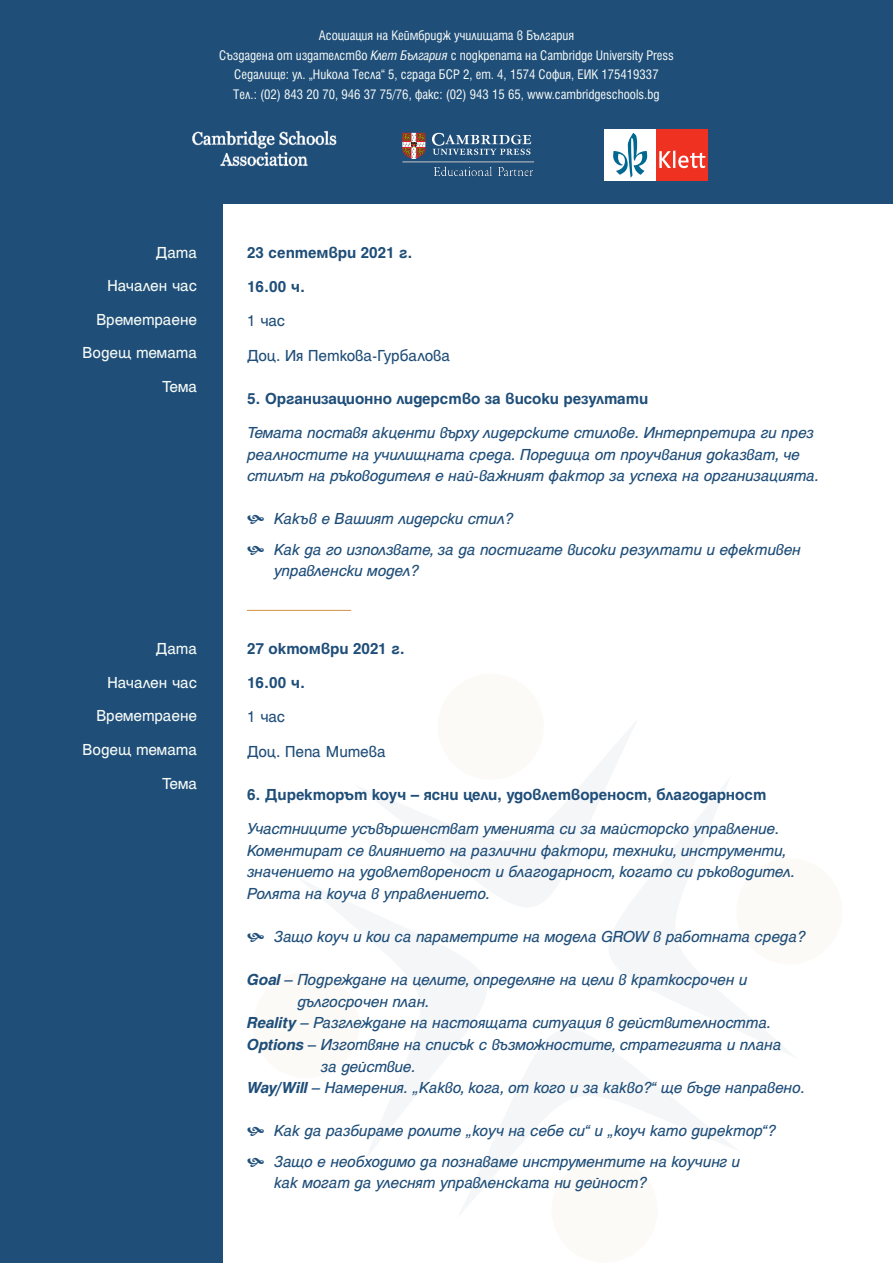
<style>
.page{position:relative;width:893px;height:1263px;background:#fff}
.page>*{position:absolute;margin:0;border:0;box-sizing:border-box;transform-origin:0 0}
.t1{font:italic 17.25px/21.6px "Helen Bg";letter-spacing:-.01em;color:#1f4e79}
.t2{font:700 17.25px "Helen Bg";color:#1f4e79}
.t3{font:17.25px "Helen Bg";letter-spacing:-.015em;color:#f6fbf6}
.t4{font:17.25px "Helen Bg";letter-spacing:-.01em;color:#1f4e79}
.t5{font:condensed 15px/19.5px "Helen Bg";color:#f7fbf7;text-align:center}
.s1{font-style:italic}
.s2{font-weight:700}
</style>
<div class="page">
<div style="left:0;top:1px;width:223px;height:1262px;background:#1f4e79"></div>
<div style="left:0;top:0;width:893px;height:203px;background:#1f4e79"></div>
<div style="left:604px;top:129px;width:52px;height:52px;background:#fff"></div>
<div style="left:656px;top:129px;width:52px;height:52px;background:#ef3122"></div>
<svg style="left:659px;top:150px;width:46px;height:18px"></svg>
<svg style="left:613px;top:133px;width:34px;height:45px"></svg>
<img style="left:192px;top:130px;width:145px;height:37px">
<svg style="left:302px;top:722px;width:491px;height:493px"></svg>
<svg style="left:432px;top:133px;width:99px;height:22px"></svg>
<svg style="left:402px;top:133px;width:23px;height:26px"></svg>
<img style="left:402px;top:161px;width:133px;height:16px">
<hr style="left:247px;top:610px;width:104px;height:1px;background:#d4964e">
<p class="t5" style="left:219px;top:26px;width:456px">Асоциация на Кеймбридж училищата в България<br>Създадена от издателство <span class="s1">Клет България</span> с подкрепата на Cambridge University Press Седалище: ул. „Никола Тесла“ 5, сграда БСР 2, ет. 4, 1574 София, ЕИК 175419337<br>Тел.: (02) 843 20 70, 946 37 75/76, факс: (02) 943 15 65, www.cambridgeschools.bg</p>
<p class="t3" style="left:156px;top:244px;width:43px">Дата</p>
<p class="t3" style="left:108px;top:277px;width:91px">Начален час</p>
<p class="t3" style="left:96px;top:311px;width:102px">Времетраене</p>
<p class="t3" style="left:83px;top:344px;width:116px">Водещ темата</p>
<p class="t3" style="left:162px;top:378px;width:37px">Тема</p>
<p class="t3" style="left:156px;top:640px;width:43px">Дата</p>
<p class="t3" style="left:108px;top:674px;width:91px">Начален час</p>
<p class="t3" style="left:96px;top:707px;width:102px">Времетраене</p>
<p class="t3" style="left:83px;top:741px;width:116px">Водещ темата</p>
<p class="t3" style="left:162px;top:775px;width:37px">Тема</p>
<p class="t2" style="left:247px;top:243px;width:167px">23 септември 2021 г.</p>
<p class="t2" style="left:247px;top:278px;width:60px">16.00 ч.</p>
<p class="t4" style="left:247px;top:312px;width:40px">1 час</p>
<p class="t4" style="left:247px;top:347px;width:205px">Доц. Ия Петкова-Гурбалова</p>
<p class="t2" style="left:247px;top:389px;width:403px">5. Организационно лидерство за високи резултати</p>
<p class="t1" style="left:247px;top:422px;width:573px">Темата поставя акценти върху лидерските стилове. Интерпретира ги през реалностите на училищната среда. Поредица от проучвания доказват, че стилът на ръководителя е най-важният фактор за успеха на организацията.</p>
<p class="t1" style="left:274px;top:508px;width:241px">Какъв е Вашият лидерски стил?</p>
<p class="t1" style="left:274px;top:538px;width:528px">Как да го използвате, за да постигате високи резултати и ефективен управленски модел?</p>
<p class="t2" style="left:247px;top:639px;width:159px">27 октомври 2021 г.</p>
<p class="t2" style="left:247px;top:673px;width:60px">16.00 ч.</p>
<p class="t4" style="left:247px;top:708px;width:40px">1 час</p>
<p class="t4" style="left:247px;top:743px;width:140px">Доц. Пепа Митева</p>
<p class="t2" style="left:247px;top:785px;width:521px">6. Директорът коуч – ясни цели, удовлетвореност, благодарност</p>
<p class="t1" style="left:247px;top:818px;width:549px">Участниците усъвършенстват уменията си за майсторско управление.<br>Коментират се влиянието на различни фактори, техники, инструменти, значението на удовлетвореност и благодарност, когато си ръководител.<br>Ролята на коуча в управлението.</p>
<p class="t1" style="left:274px;top:926px;width:533px">Защо коуч и кои са параметрите на модела GROW в работната среда?</p>
<p class="t1" style="left:297px;top:969px;width:451px;text-indent:-50px"><span class="s2">Goal</span> – Подреждане на целите, определяне на цели в краткосрочен и дългосрочен план.</p>
<p class="t1" style="left:247px;top:1012px;width:526px"><span class="s2">Reality</span> – Разглеждане на настоящата ситуация в действителността.</p>
<p class="t1" style="left:321px;top:1034px;width:462px;text-indent:-74px"><span class="s2">Options</span> – Изготвяне на списък с възможностите, стратегията и плана за действие.</p>
<p class="t1" style="left:247px;top:1077px;width:559px"><span class="s2">Way/Will</span> – Намерения. „Какво, кога, от кого и за какво?“ ще бъде направено.</p>
<p class="t1" style="left:274px;top:1120px;width:503px">Как да разбираме ролите „коуч на себе си“ и „коуч като директор“?</p>
<p class="t1" style="left:274px;top:1150px;width:468px">Защо е необходимо да познаваме инструментите на коучинг и как могат да улеснят управленската ни дейност?</p>
</div>
